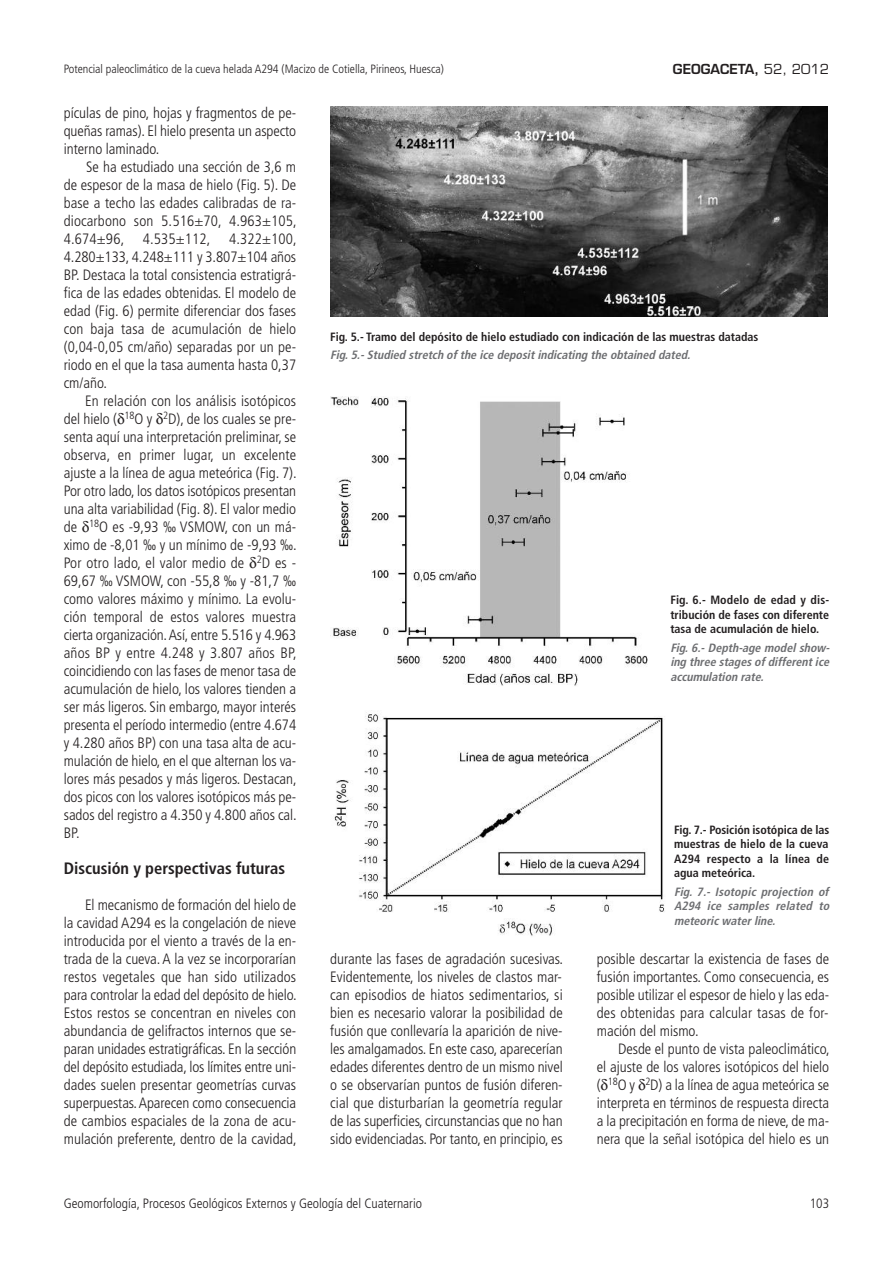
<style>
.page{position:relative;width:893px;height:1263px;background:#fff}
.page>*{position:absolute;margin:0;border:0;box-sizing:border-box;transform-origin:0 0}
.t1{font:700 condensed 16.5px "Frutiger";color:#231f20}
.t2{font:300 condensed 15px/18px "Frutiger";color:#231f20;text-align:justify}
.t3{font:300 condensed 13.5px "Frutiger";color:#231f20}
.t4{font:600 13.5px "Eurostile";color:#231f20}
.t5{font:700 condensed 12px/14.4px "Frutiger";color:#231f20;text-align:justify}
.t6{font:italic 700 condensed 12px/14.4px "Frutiger";color:#6c6d70;text-align:justify}
.t7{font:300 condensed 12px "Frutiger";color:#231f20}
.s1{font-weight:400}
</style>
<div class="page">
<img style="left:330px;top:106px;width:498px;height:211px">
<img style="left:330px;top:397px;width:318px;height:289px">
<img style="left:334px;top:710px;width:331px;height:226px">
<p class="t7" style="left:64px;top:64px;width:382px">Potencial paleoclimático de la cueva helada A294 (Macizo de Cotiella, Pirineos, Huesca)</p>
<p class="t4" style="left:673px;top:64px;width:158px">GEOGACETA, <span class="s1">52, 2012</span></p>
<p class="t2" style="left:64px;top:105px;width:234px">pículas de pino, hojas y fragmentos de pe&shy;queñas ramas). El hielo presenta un aspecto interno laminado.</p>
<p class="t2" style="left:64px;top:159px;width:235px;text-indent:22px">Se ha estudiado una sección de 3,6 m de espesor de la masa de hielo (Fig. 5). De base a techo las edades calibradas de ra&shy;diocarbono son 5.516±70, 4.963±105, 4.674±96, 4.535±112, 4.322±100, 4.280±133, 4.248±111 y 3.807±104 años BP. Destaca la total consistencia estratigrá&shy;fica de las edades obtenidas. El modelo de edad (Fig. 6) permite diferenciar dos fases con baja tasa de acumulación de hielo (0,04-0,05 cm/año) separadas por un pe&shy;riodo en el que la tasa aumenta hasta 0,37 cm/año.</p>
<p class="t2" style="left:64px;top:393px;width:235px;text-indent:21px">En relación con los análisis isotópicos del hielo ( <sup>18</sup>O y <sup>2</sup>D), de los cuales se pre&shy;senta aquí una interpretación preliminar, se observa, en primer lugar, un excelente ajuste a la línea de agua meteórica (Fig. 7).<br>Por otro lado, los datos isotópicos presentan una alta variabilidad (Fig. 8). El valor medio de <sup>18</sup>O es -9,93 ‰ VSMOW, con un má&shy;ximo de -8,01 ‰ y un mínimo de -9,93 ‰.<br>Por otro lado, el valor medio de <sup>2</sup>D es - 69,67 ‰ VSMOW, con -55,8 ‰ y -81,7 ‰ como valores máximo y mínimo. La evolu&shy;ción temporal de estos valores muestra cierta organización.Así, entre 5.516 y 4.963 años BP y entre 4.248 y 3.807 años BP, coincidiendo con las fases de menor tasa de acumulación de hielo, los valores tienden a ser más ligeros. Sin embargo, mayor interés presenta el período intermedio (entre 4.674 y 4.280 años BP) con una tasa alta de acu&shy;mulación de hielo, en el que alternan los va&shy;lores más pesados y más ligeros. Destacan, dos picos con los valores isotópicos más pe&shy;sados del registro a 4.350 y 4.800 años cal.<br>BP.</p>
<p class="t1" style="left:64px;top:861px;width:223px">Discusión y perspectivas futuras</p>
<p class="t2" style="left:64px;top:897px;width:235px;text-indent:21px">El mecanismo de formación del hielo de la cavidad A294 es la congelación de nieve introducida por el viento a través de la en&shy;trada de la cueva. A la vez se incorporarían restos vegetales que han sido utilizados para controlar la edad del depósito de hielo.<br>Estos restos se concentran en niveles con abundancia de gelifractos internos que se&shy;paran unidades estratigráficas. En la sección del depósito estudiada, los límites entre uni&shy;dades suelen presentar geometrías curvas superpuestas.Aparecen como consecuencia de cambios espaciales de la zona de acu&shy;mulación preferente, dentro de la cavidad,</p>
<p class="t5" style="left:330px;top:330px;width:430px">Fig. 5.- Tramo del depósito de hielo estudiado con indicación de las muestras datadas</p>
<p class="t6" style="left:330px;top:349px;width:364px">Fig. 5.- Studied stretch of the ice deposit indicating the obtained dated.</p>
<p class="t5" style="left:670px;top:594px;width:160px">Fig. 6.- Modelo de edad y dis&shy;tribución de fases con diferente tasa de acumulación de hielo.</p>
<p class="t6" style="left:670px;top:641px;width:163px">Fig. 6.- Depth-age model show&shy;ing three stages of different ice accumulation rate.</p>
<p class="t5" style="left:674px;top:823px;width:157px">Fig. 7.- Posición isotópica de las muestras de hielo de la cueva A294 respecto a la línea de agua meteórica.</p>
<p class="t6" style="left:674px;top:885px;width:159px;text-align:left">Fig. 7.- Isotopic projection of<br>A294 ice samples related to meteoric water line.</p>
<p class="t2" style="left:330px;top:951px;width:234px">durante las fases de agradación sucesivas.<br>Evidentemente, los niveles de clastos mar&shy;can episodios de hiatos sedimentarios, si bien es necesario valorar la posibilidad de fusión que conllevaría la aparición de nive&shy;les amalgamados. En este caso, aparecerían edades diferentes dentro de un mismo nivel o se observarían puntos de fusión diferen&shy;cial que disturbarían la geometría regular de las superficies, circunstancias que no han sido evidenciadas. Por tanto, en principio, es</p>
<p class="t2" style="left:597px;top:951px;width:234px">posible descartar la existencia de fases de fusión importantes. Como consecuencia, es posible utilizar el espesor de hielo y las eda&shy;des obtenidas para calcular tasas de for&shy;mación del mismo.</p>
<p class="t2" style="left:597px;top:1041px;width:234px;text-indent:21px">Desde el punto de vista paleoclimático, el ajuste de los valores isotópicos del hielo ( <sup>18</sup>O y <sup>2</sup>D) a la línea de agua meteórica se interpreta en términos de respuesta directa a la precipitación en forma de nieve, de ma&shy;nera que la señal isotópica del hielo es un</p>
<p class="t3" style="left:64px;top:1198px;width:360px">Geomorfología, Procesos Geológicos Externos y Geología del Cuaternario</p>
<p class="t3" style="left:810px;top:1198px;width:21px">103</p>
</div>
